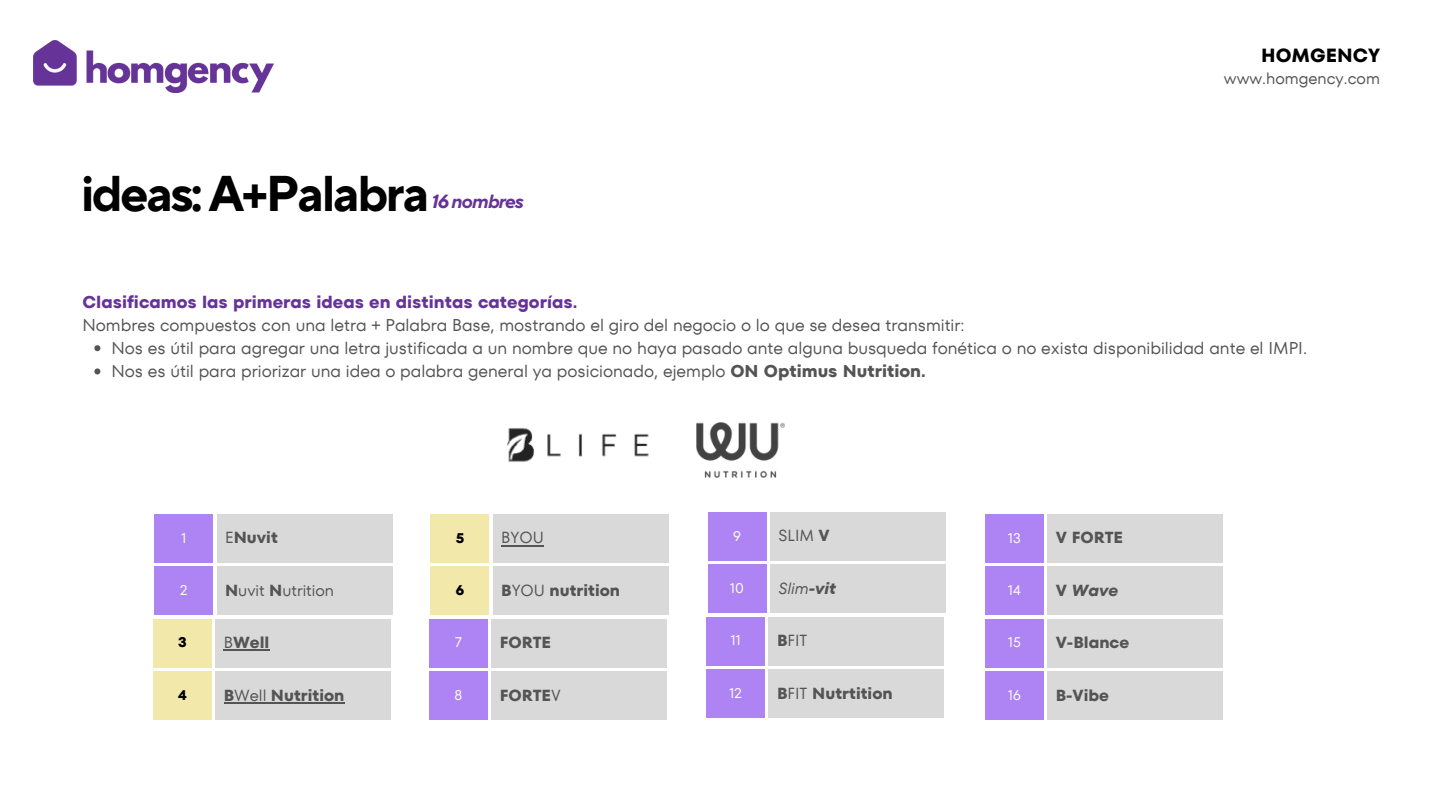
<style>
.page{position:relative;width:1440px;height:810px;background:#fff}
.page>*{position:absolute;margin:0;border:0;box-sizing:border-box;transform-origin:0 0}
.t1{font:700 50px "TT Norms Pro";letter-spacing:-.05em;color:#000}
.t2{font:italic 700 19px "TT Norms Pro";letter-spacing:-.05em;color:#639}
.t3{font:700 19px "TT Fors";color:#000}
.t4{font:17px "TT Fors";color:#545454}
.t5{font:700 17px "TT Fors";color:#639}
.t6{font:700 16px "TT Fors";color:#545454}
.t7{font:16px "TT Fors";color:#545454}
.t8{font:italic 16px "TT Fors";color:#545454}
.t9{font:italic 700 16px "TT Fors";color:#545454}
.t10{font:14px "TT Fors";color:#fff}
.t11{font:700 14px "TT Fors";color:#000}
.s1{font-weight:700}
.s2{font-weight:400}
.s3{font-style:normal}
</style>
<div class="page">
<img style="left:33px;top:40px;width:240px;height:52px">
<svg style="left:94px;top:345px;width:6px;height:6px"></svg>
<svg style="left:94px;top:368px;width:6px;height:6px"></svg>
<img style="left:507px;top:428px;width:142px;height:34px">
<div style="left:155px;top:514px;width:58px;height:49px;background:#ae83f3"></div>
<div style="left:217px;top:514px;width:175px;height:49px;background:#d9d9d9"></div>
<div style="left:155px;top:566px;width:58px;height:49px;background:#ae83f3"></div>
<div style="left:217px;top:566px;width:175px;height:49px;background:#d9d9d9"></div>
<div style="left:153px;top:619px;width:59px;height:49px;background:#f1e8a9"></div>
<div style="left:216px;top:619px;width:175px;height:49px;background:#d9d9d9"></div>
<hr style="left:233px;top:650px;width:36px;height:1px;background:#545454">
<div style="left:153px;top:671px;width:59px;height:49px;background:#f1e8a9"></div>
<div style="left:216px;top:671px;width:175px;height:49px;background:#d9d9d9"></div>
<svg style="left:224px;top:702px;width:10px;height:2px"></svg>
<hr style="left:234px;top:702px;width:37px;height:2px;background:#545454">
<hr style="left:271px;top:702px;width:73px;height:2px;background:#545454">
<div style="left:431px;top:514px;width:58px;height:49px;background:#f1e8a9"></div>
<div style="left:493px;top:514px;width:175px;height:49px;background:#d9d9d9"></div>
<hr style="left:501px;top:545px;width:43px;height:1px;background:#545454">
<div style="left:431px;top:566px;width:58px;height:49px;background:#f1e8a9"></div>
<div style="left:493px;top:566px;width:175px;height:49px;background:#d9d9d9"></div>
<div style="left:429px;top:619px;width:59px;height:49px;background:#ae83f3"></div>
<div style="left:492px;top:619px;width:175px;height:49px;background:#d9d9d9"></div>
<div style="left:429px;top:671px;width:59px;height:49px;background:#ae83f3"></div>
<div style="left:492px;top:671px;width:175px;height:49px;background:#d9d9d9"></div>
<div style="left:708px;top:512px;width:58px;height:49px;background:#ae83f3"></div>
<div style="left:770px;top:512px;width:175px;height:49px;background:#d9d9d9"></div>
<div style="left:708px;top:564px;width:58px;height:49px;background:#ae83f3"></div>
<div style="left:770px;top:564px;width:175px;height:49px;background:#d9d9d9"></div>
<div style="left:707px;top:617px;width:58px;height:49px;background:#ae83f3"></div>
<div style="left:769px;top:617px;width:175px;height:49px;background:#d9d9d9"></div>
<div style="left:707px;top:669px;width:58px;height:49px;background:#ae83f3"></div>
<div style="left:769px;top:669px;width:175px;height:49px;background:#d9d9d9"></div>
<div style="left:985px;top:514px;width:59px;height:49px;background:#ae83f3"></div>
<div style="left:1047px;top:514px;width:176px;height:49px;background:#d9d9d9"></div>
<div style="left:985px;top:566px;width:59px;height:49px;background:#ae83f3"></div>
<div style="left:1047px;top:566px;width:176px;height:49px;background:#d9d9d9"></div>
<img style="left:697px;top:423px;width:87px;height:55px">
<div style="left:985px;top:619px;width:59px;height:49px;background:#ae83f3"></div>
<div style="left:1047px;top:619px;width:176px;height:49px;background:#d9d9d9"></div>
<div style="left:985px;top:671px;width:59px;height:49px;background:#ae83f3"></div>
<div style="left:1047px;top:671px;width:176px;height:49px;background:#d9d9d9"></div>
<p class="t1" style="left:81px;top:163px;width:350px">ideas: A+Palabra</p>
<p class="t2" style="left:430px;top:190px;width:94px">16 nombres</p>
<p class="t5" style="left:82px;top:290px;width:496px">Clasificamos las primeras ideas en distintas categorías.</p>
<p class="t4" style="left:82px;top:313px;width:884px">Nombres compuestos con una letra + Palabra Base, mostrando el giro del negocio o lo que se desea transmitir:</p>
<p class="t3" style="left:1261px;top:42px;width:120px">HOMGENCY</p>
<p class="t7" style="left:1224px;top:67px;width:158px">www.homgency.com</p>
<p class="t4" style="left:111px;top:336px;width:1197px">Nos es útil para agregar una letra justificada a un nombre que no haya pasado ante alguna busqueda fonética o no exista disponibilidad ante el IMPI.</p>
<p class="t4" style="left:111px;top:360px;width:816px">Nos es útil para priorizar una idea o palabra general ya posicionado, ejemplo <span class="s1">ON Optimus Nutrition.</span></p>
<p class="t10" style="left:181px;top:528px;width:6px">1</p>
<p class="t6" style="left:225px;top:527px;width:54px"><span class="s2">E</span>Nuvit</p>
<p class="t11" style="left:456px;top:528px;width:10px">5</p>
<p class="t7" style="left:501px;top:527px;width:44px">BYOU</p>
<p class="t10" style="left:733px;top:526px;width:9px">9</p>
<p class="t7" style="left:778px;top:525px;width:53px">SLIM <span class="s1">V</span></p>
<p class="t10" style="left:1008px;top:528px;width:14px">13</p>
<p class="t6" style="left:1056px;top:527px;width:69px">V FORTE</p>
<p class="t10" style="left:180px;top:580px;width:9px">2</p>
<p class="t7" style="left:225px;top:579px;width:111px"><span class="s1">N</span>uvit <span class="s1">N</span>utrition</p>
<p class="t11" style="left:456px;top:580px;width:10px">6</p>
<p class="t6" style="left:501px;top:579px;width:120px">B<span class="s2">YOU</span> nutrition</p>
<p class="t10" style="left:730px;top:578px;width:15px">10</p>
<p class="t8" style="left:778px;top:577px;width:59px">Slim<span class="s1">-vit</span></p>
<p class="t10" style="left:1008px;top:580px;width:14px">14</p>
<p class="t9" style="left:1056px;top:579px;width:64px"><span class="s3">V</span> Wave</p>
<p class="t11" style="left:178px;top:633px;width:10px">3</p>
<p class="t6" style="left:224px;top:631px;width:47px"><span class="s2">B</span>Well</p>
<p class="t10" style="left:455px;top:633px;width:8px">7</p>
<p class="t6" style="left:500px;top:631px;width:53px">FORTE</p>
<p class="t10" style="left:731px;top:631px;width:11px">11</p>
<p class="t7" style="left:777px;top:629px;width:32px"><span class="s1">B</span>FIT</p>
<p class="t10" style="left:1008px;top:633px;width:14px">15</p>
<p class="t6" style="left:1056px;top:631px;width:75px">V-Blance</p>
<p class="t11" style="left:178px;top:685px;width:10px">4</p>
<p class="t6" style="left:224px;top:684px;width:122px">B<span class="s2">Well</span> Nutrition</p>
<p class="t10" style="left:455px;top:685px;width:9px">8</p>
<p class="t6" style="left:500px;top:684px;width:63px">FORTE<span class="s2">V</span></p>
<p class="t10" style="left:730px;top:683px;width:14px">12</p>
<p class="t6" style="left:777px;top:682px;width:117px">B<span class="s2">FIT</span> Nutrtition</p>
<p class="t10" style="left:1008px;top:685px;width:14px">16</p>
<p class="t6" style="left:1056px;top:684px;width:55px">B-Vibe</p>
</div>
